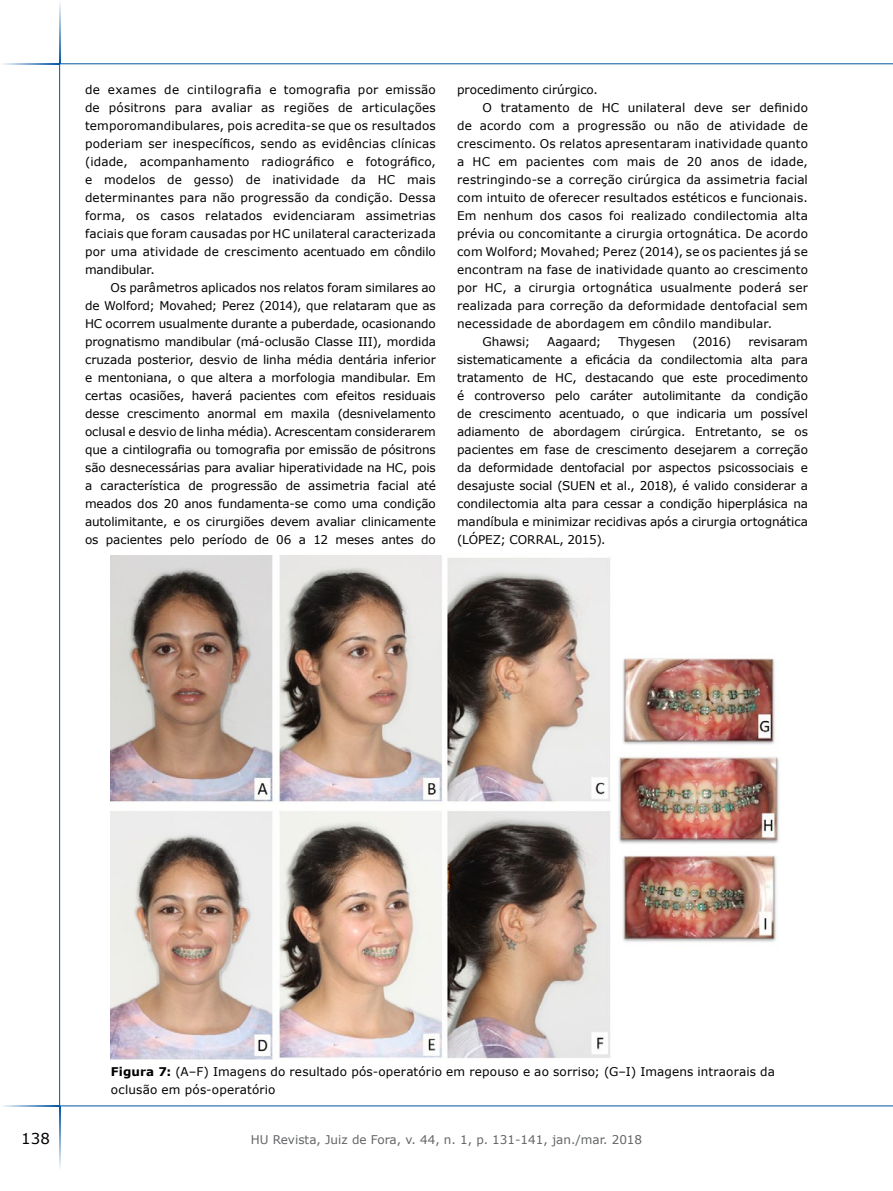
<style>
.page{position:relative;width:893px;height:1191px;background:#fff}
.page>*{position:absolute;margin:0;border:0;box-sizing:border-box;transform-origin:0 0}
.t1{font:15px "Verdana";color:#000}
.t2{font:12px/18px "Verdana";letter-spacing:.005em;color:#010000;text-align:justify}
.t3{font:12px "Verdana";color:#636466}
.s1{font-weight:700}
</style>
<div class="page">
<hr style="left:59px;top:63px;width:1px;height:1043px;background:#0356a4">
<hr style="left:60px;top:63px;width:833px;height:1px;background:#0356a4">
<hr style="left:60px;top:1105px;width:833px;height:1px;background:#0356a4">
<hr style="left:59px;top:1106px;width:1px;height:63px;background:#0356a4">
<hr style="left:0;top:1105px;width:59px;height:1px;background:#0356a4">
<hr style="left:59px;top:0;width:1px;height:63px;background:#0356a4">
<hr style="left:0;top:63px;width:59px;height:1px;background:#0356a4">
<img style="left:111px;top:556px;width:669px;height:503px">
<p class="t2" style="left:85px;top:81px;width:352px">de exames de cintilografia e tomografia por emissão de pósitrons para avaliar as regiões de articulações temporomandibulares, pois acredita-se que os resultados poderiam ser inespecíficos, sendo as evidências clínicas (idade, acompanhamento radiográfico e fotográfico, e modelos de gesso) de inatividade da HC mais determinantes para não progressão da condição. Dessa forma, os casos relatados evidenciaram assimetrias faciais que foram causadas por HC unilateral caracterizada por uma atividade de crescimento acentuado em côndilo mandibular.</p>
<p class="t2" style="left:85px;top:279px;width:352px;text-indent:26px">Os parâmetros aplicados nos relatos foram similares ao de Wolford; Movahed; Perez (2014), que relataram que as HC ocorrem usualmente durante a puberdade, ocasionando prognatismo mandibular (má-oclusão Classe III), mordida cruzada posterior, desvio de linha média dentária inferior e mentoniana, o que altera a morfologia mandibular. Em certas ocasiões, haverá pacientes com efeitos residuais desse crescimento anormal em maxila (desnivelamento oclusal e desvio de linha média). Acrescentam considerarem que a cintilografia ou tomografia por emissão de pósitrons são desnecessárias para avaliar hiperatividade na HC, pois a característica de progressão de assimetria facial até meados dos 20 anos fundamenta-se como uma condição autolimitante, e os cirurgiões devem avaliar clinicamente os pacientes pelo período de 06 a 12 meses antes do</p>
<p class="t2" style="left:457px;top:81px;width:142px">procedimento cirúrgico.</p>
<p class="t2" style="left:483px;top:99px;width:327px">O tratamento de HC unilateral deve ser definido</p>
<p class="t2" style="left:457px;top:117px;width:352px">de acordo com a progressão ou não de atividade de</p>
<p class="t2" style="left:457px;top:135px;width:352px">crescimento. Os relatos apresentaram inatividade quanto</p>
<p class="t2" style="left:457px;top:153px;width:352px">a HC em pacientes com mais de 20 anos de idade,</p>
<p class="t2" style="left:457px;top:171px;width:352px">restringindo-se a correção cirúrgica da assimetria facial</p>
<p class="t2" style="left:457px;top:189px;width:352px">com intuito de oferecer resultados estéticos e funcionais.</p>
<p class="t2" style="left:457px;top:207px;width:352px">Em nenhum dos casos foi realizado condilectomia alta</p>
<p class="t2" style="left:457px;top:225px;width:352px">prévia ou concomitante a cirurgia ortognática. De acordo</p>
<p class="t2" style="left:457px;top:243px;width:352px">com Wolford; M ovahed; Perez (2014), se os pacientes já se</p>
<p class="t2" style="left:457px;top:261px;width:352px">encontram na fase de inatividade quanto ao crescimento</p>
<p class="t2" style="left:457px;top:279px;width:352px">por HC, a cirurgia ortognática usualmente poderá ser</p>
<p class="t2" style="left:457px;top:297px;width:352px">realizada para correção da deformidade dentofacial sem</p>
<p class="t2" style="left:457px;top:315px;width:316px">necessidade de abordagem em côndilo mandibular.</p>
<p class="t2" style="left:483px;top:333px;width:49px">Ghawsi;</p>
<p class="t2" style="left:547px;top:333px;width:56px">Aagaard;</p>
<p class="t2" style="left:618px;top:333px;width:59px">Thygesen</p>
<p class="t2" style="left:693px;top:333px;width:40px">(2016)</p>
<p class="t2" style="left:457px;top:333px;width:352px;text-indent:291px">revisaram sistematicamente a eficácia da condilectomia alta para tratamento de HC, destacando que este procedimento é controverso pelo caráter autolimitante da condição de crescimento acentuado, o que indicaria um possível adiamento de abordagem cirúrgica. Entretanto, se os pacientes em fase de crescimento desejarem a correção da deformidade dentofacial por aspectos psicossociais e desajuste social (SUE</p>
<p class="t2" style="left:457px;top:477px;width:352px;text-indent:129px">N et al., 2018), é valido considerar a condilectomia alta para cessar a condição hiperplásica na mandíbula e minimizar recidivas após a cirurgia ortognática (LÓPEZ; CORR</p>
<p class="t2" style="left:545px;top:531px;width:63px">AL, 2015).</p>
<p class="t2" style="left:111px;top:1062px;width:665px"><span class="s1">Figura 7:</span> (A–F) Imagens do resultado pós-operatório em repouso e ao sorriso; (G–I) Imagens intraorais da oclusão em pós-operatório</p>
<p class="t1" style="left:21px;top:1128px;width:30px">138</p>
<p class="t3" style="left:251px;top:1131px;width:393px">HU Revista, Juiz de Fora, v. 44, n. 1, p. 131-141, jan./mar. 2018</p>
</div>
